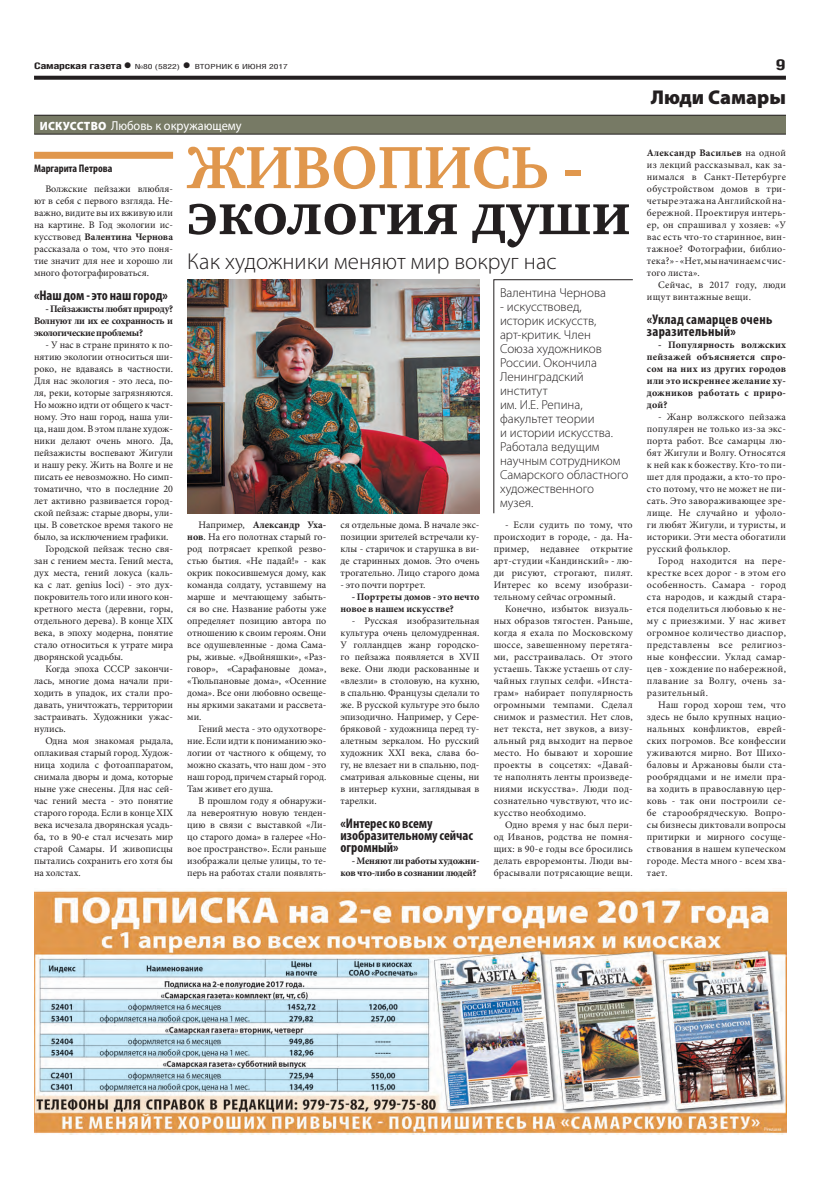
<style>
.page{position:relative;width:820px;height:1191px;background:#fff}
.page>*{position:absolute;margin:0;border:0;box-sizing:border-box;transform-origin:0 0}
.ЗАГОЛОВОК{font:700 61px/46px "Charter C";color:#231f20}
.ПОДЗАГОЛОВОК{font:300 23px "Myriad Pro";color:#231f20}
.t1{font:900 20px "Myriad Pro";color:#231f20}
.t2{font:700 15px "Helios Cond";color:#231f20;scale:1.4 1}
.ЗАГ_в_ТЕКСТЕ{font:700 condensed 14px/12px "Myriad Pro";color:#231f20}
.ЗАГ_в_ТЕКСТЕ-2{font:700 condensed 14px/12px "Myriad Pro";letter-spacing:.02em;color:#231f20}
.врез{font:300 13px/14px "Myriad Pro";color:#231f20}
.РУБРИКА{font:13px "Myriad Pro";color:#fff;scale:.95 1}
.АВТОР_цвет__копия{font:700 condensed 11px "Myriad Pro";color:#231f20}
.ОСНОВНОЙ{font:10px/12px "Minion Pro";letter-spacing:.01em;color:#231f20;text-align:justify}
.ОСНОВНОЙ-2{font:700 10px/12px "Minion Pro";letter-spacing:-.005em;color:#231f20;text-align:justify}
.t3{font:700 9px "Helios Cond";letter-spacing:-.02em;color:#231f20;scale:1.4 1}
.t4{font:7px "Helios Cond";color:#231f20;scale:1.4 1}
.s1{font-size:16px}
.s2{font-weight:700;font-size:16px}
.s3{font-weight:900;font-size:12px}
.s4{color:#e0974d}
.s5{font-weight:700}
</style>
<div class="page">
<svg style="left:34px;top:76px;width:751px;height:4px;background:#322f2f"></svg>
<div style="left:34px;top:116px;width:751px;height:18px;background:#777a65"></div>
<hr style="left:34px;top:115px;width:751px;height:1px;background:#231f20">
<hr style="left:34px;top:134px;width:751px;height:1px;background:#231f20">
<div style="left:34px;top:152px;width:139px;height:7px;background:#e0974d"></div>
<img style="left:187px;top:279px;width:292px;height:234px">
<img style="left:34px;top:890px;width:752px;height:244px">
<svg style="left:493px;top:279px;width:140px;height:234px"></svg>
<p class="t3" style="left:34px;top:61px;width:71px">Самарская газета<span class="s1">•</span></p>
<p class="t4" style="left:135px;top:63px;width:111px">№80 (5822) <span class="s2">•</span> ВТОРНИК 6 ИЮНЯ 2017</p>
<p class="t2" style="left:775px;top:55px;width:9px">9</p>
<p class="t1" style="left:650px;top:85px;width:137px">Люди Самары</p>
<p class="РУБРИКА" style="left:40px;top:117px;width:214px"><span class="s3">ИСКУССТВО</span> Любовь к окружающему</p>
<p class="ЗАГОЛОВОК" style="left:187px;top:145px;width:444px"><span class="s4">ЖИВОПИСЬ - </span>экология души</p>
<p class="ПОДЗАГОЛОВОК" style="left:187px;top:247px;width:371px">Как художники меняют мир вокруг нас</p>
<p class="ОСНОВНОЙ" style="left:646px;top:147px;width:140px"><span class="s5">Александр Васильев</span> на одной из лекций рассказывал, как за&shy;нимался в Санкт-Петербурге обустройством домов в три&shy;четыре этажа на Английской на&shy;бережной. Проектируя интерь&shy;ер, он спрашивал у хозяев: «У вас есть что-то старинное, вин&shy;тажное? Фотографии, библио&shy;тека?» - «Нет, мы начинаем с чис&shy;того листа».</p>
<p class="ОСНОВНОЙ" style="left:646px;top:279px;width:140px;text-indent:11px">Сейчас, в 2017 году, люди ищут винтажные вещи.</p>
<p class="ЗАГ_в_ТЕКСТЕ-2" style="left:646px;top:313px;width:127px">«Уклад самарцев очень заразительный»</p>
<p class="ОСНОВНОЙ-2" style="left:646px;top:339px;width:140px;text-indent:11px">- Популярность волжских пейзажей объясняется спро&shy;сом на них из других городов или это искреннее желание ху&shy;дожников работать с приро&shy;дой?</p>
<p class="ОСНОВНОЙ" style="left:646px;top:411px;width:140px;text-indent:11px">- Жанр волжского пейзажа популярен не только из-за экс&shy;порта работ. Все самарцы лю&shy;бят Жигули и Волгу. Относятся к ней как к божеству. Кто-то пи&shy;шет для продажи, а кто-то про&shy;сто потому, что не может не пи&shy;сать. Это завораживающее зре&shy;лище. Не случайно и уфоло&shy;ги любят Жигули, и туристы, и историки. Эти места обогатили русский фольклор.</p>
<p class="ОСНОВНОЙ" style="left:646px;top:555px;width:140px;text-indent:11px">Город находится на пере&shy;крестке всех дорог - в этом его особенность. Самара - город ста народов, и каждый стара&shy;ется поделиться любовью к не&shy;му с приезжими. У нас живет огромное количество диаспор, представлены все религиоз&shy;ные конфессии. Уклад самар&shy;цев - хождение по набережной, плавание за Волгу, очень за&shy;разительный.</p>
<p class="ОСНОВНОЙ" style="left:646px;top:699px;width:140px;text-indent:11px">Наш город хорош тем, что здесь не было крупных нацио&shy;нальных конфликтов, еврей&shy;ских погромов. Все конфессии уживаются мирно. Вот Шихо&shy;баловы и Аржановы были ста&shy;рообрядцами и не имели пра&shy;ва ходить в православную цер&shy;ковь - так они построили се&shy;бе старообрядческую. Вопро&shy;сы бизнесы диктовали вопросы притирки и мирного сосуще&shy;ствования в нашем купеческом городе. Места много - всем хва&shy;тает.</p>
<p class="АВТОР_цвет__копия" style="left:34px;top:162px;width:80px">Маргарита Петрова</p>
<p class="ОСНОВНОЙ" style="left:34px;top:183px;width:140px;text-indent:11px">Волжские пейзажи влюбля&shy;ют в себя с первого взгляда. Не&shy;важно, видите вы их вживую или на картине. В Год экологии ис&shy;кусствовед <span class="s5">Валентина Чернова </span>рассказала о том, что это поня&shy;тие значит для нее и хорошо ли много фотографироваться.</p>
<p class="ЗАГ_в_ТЕКСТЕ" style="left:34px;top:289px;width:135px">«Наш дом - это наш город»</p>
<p class="ОСНОВНОЙ-2" style="left:34px;top:303px;width:140px;text-indent:11px">- Пейзажисты любят природу?<br>Волнуют ли их ее сохранность и экологические проблемы?</p>
<p class="ОСНОВНОЙ" style="left:34px;top:339px;width:140px;text-indent:11px">- У нас в стране принято к по&shy;нятию экологии относиться ши&shy;роко, не вдаваясь в частности.<br>Для нас экология - это леса, по&shy;ля, реки, которые загрязняются.<br>Но можно идти от общего к част&shy;ному. Это наш город, наша ули&shy;ца, наш дом. В этом плане худож&shy;ники делают очень много. Да, пейзажисты воспевают Жигули и нашу реку. Жить на Волге и не писать ее невозможно. Но симп&shy;томатично, что в последние 20 лет активно развивается город&shy;ской пейзаж: старые дворы, ули&shy;цы. В советское время такого не было, за исключением графики.</p>
<p class="ОСНОВНОЙ" style="left:34px;top:543px;width:140px;text-indent:11px">Городской пейзаж тесно свя&shy;зан с гением места. Гений места, дух места, гений локуса (каль&shy;ка с лат. genius loci) - это дух&shy;покровитель того или иного кон&shy;кретного места (деревни, горы, отдельного дерева). В конце XIX века, в эпоху модерна, понятие стало относиться к утрате мира дворянской усадьбы.</p>
<p class="ОСНОВНОЙ" style="left:34px;top:663px;width:140px;text-indent:11px">Когда эпоха СССР закончи&shy;лась, многие дома начали при&shy;ходить в упадок, их стали про&shy;давать, уничтожать, территории застраивать. Художники ужас&shy;нулись.</p>
<p class="ОСНОВНОЙ" style="left:34px;top:735px;width:140px;text-indent:11px">Одна моя знакомая рыдала, оплакивая старый город. Худож&shy;ница ходила с фотоаппаратом, снимала дворы и дома, которые ныне уже снесены. Для нас сей&shy;час гений места - это понятие старого города. Если в конце XIX века исчезала дворянская усадь&shy;ба, то в 90-е стал исчезать мир старой Самары. И живописцы пытались сохранить его хотя бы на холстах.</p>
<p class="врез" style="left:500px;top:286px;width:107px">Валентина Чернова</p>
<p class="врез" style="left:500px;top:300px;width:130px">- искусствовед, историк искусств, арт-критик. Член<br>Союза художников<br>России. Окончила<br>Ленинградский институт<br>им. И.Е. Репина, факультет теории<br>и истории искусства.<br>Работала ведущим научным сотрудником<br>Самарского областного художественного музея.</p>
<p class="ОСНОВНОЙ" style="left:187px;top:519px;width:140px;text-indent:11px">Например, <span class="s5">Александр Уха&shy;нов</span>. На его полотнах старый го&shy;род потрясает крепкой резво&shy;стью бытия. «Не падай!» - как окрик покосившемуся дому, как команда солдату, уставшему на марше и мечтающему забыть&shy;ся во сне. Название работы уже определяет позицию автора по отношению к своим героям. Они все одушевленные - дома Сама&shy;ры, живые. «Двойняшки», «Раз&shy;говор», «Сарафановые дома», «Тюльпановые дома», «Осенние дома». Все они любовно освеще&shy;ны яркими закатами и рассвета&shy;ми.</p>
<p class="ОСНОВНОЙ" style="left:187px;top:723px;width:140px;text-indent:11px">Гений места - это одухотворе&shy;ние. Если идти к пониманию эко&shy;логии от частного к общему, то можно сказать, что наш дом - это наш город, причем старый город.<br>Там живет его душа.</p>
<p class="ОСНОВНОЙ" style="left:187px;top:795px;width:140px;text-indent:11px">В прошлом году я обнаружи&shy;ла невероятную новую тенден&shy;цию в связи с выставкой «Ли&shy;цо старого дома» в галерее «Но&shy;вое пространство». Если раньше изображали целые улицы, то те&shy;перь на работах стали появлять-</p>
<p class="ОСНОВНОЙ" style="left:493px;top:519px;width:140px;text-indent:11px">- Если судить по тому, что происходит в городе, - да. На&shy;пример, недавнее открытие арт-студии «Кандинский» - лю&shy;ди рисуют, строгают, пилят.<br>Интерес ко всему изобрази&shy;тельному сейчас огромный.</p>
<p class="ОСНОВНОЙ" style="left:493px;top:603px;width:140px;text-indent:11px">Конечно, избыток визуаль&shy;ных образов тягостен. Раньше, когда я ехала по Московскому шоссе, завешенному перетяга&shy;ми, расстраивалась. От этого устаешь. Также устаешь от слу&shy;чайных глупых селфи. «Инста&shy;грам» набирает популярность огромными темпами. Сделал снимок и разместил. Нет слов, нет текста, нет звуков, а визу&shy;альный ряд выходит на первое место. Но бывают и хорошие проекты в соцсетях: «Давай&shy;те наполнять ленты произведе&shy;ниями искусства». Люди под&shy;сознательно чувствуют, что ис&shy;кусство необходимо.</p>
<p class="ОСНОВНОЙ" style="left:493px;top:819px;width:140px;text-indent:11px">Одно время у нас был пери&shy;од Иванов, родства не помня&shy;щих: в 90-е годы все бросились делать евроремонты. Люди вы&shy;брасывали потрясающие вещи.</p>
<p class="ОСНОВНОЙ" style="left:340px;top:519px;width:140px">ся отдельные дома. В начале экс&shy;позиции зрителей встречали ку&shy;клы - старичок и старушка в ви&shy;де старинных домов. Это очень трогательно. Лицо старого дома</p>
<p class="ОСНОВНОЙ" style="left:340px;top:579px;width:87px">- это почти портрет.</p>
<p class="ОСНОВНОЙ-2" style="left:340px;top:591px;width:140px;text-indent:11px">- Портреты домов - это нечто новое в нашем искусстве?</p>
<p class="ОСНОВНОЙ" style="left:340px;top:615px;width:140px;text-indent:11px">- Русская изобразительная культура очень целомудренная.<br>У голландцев жанр городско&shy;го пейзажа появляется в XVII веке. Они люди раскованные и «влезли» в столовую, на кухню, в спальню. Французы сделали то же. В русской культуре это было эпизодично. Например, у Сере&shy;бряковой - художница перед ту&shy;алетным зеркалом. Но русский художник XXI века, слава бо&shy;гу, не влезает ни в спальню, под&shy;сматривая альковные сцены, ни в интерьер кухни, заглядывая в тарелки.</p>
<p class="ЗАГ_в_ТЕКСТЕ" style="left:340px;top:817px;width:134px">«Интерес ко всему изобразительному сейчас огромный»</p>
<p class="ОСНОВНОЙ-2" style="left:340px;top:855px;width:140px;text-align:right">- Меняют ли работы художни&shy;ков что-либо в сознании людей?</p>
</div>
